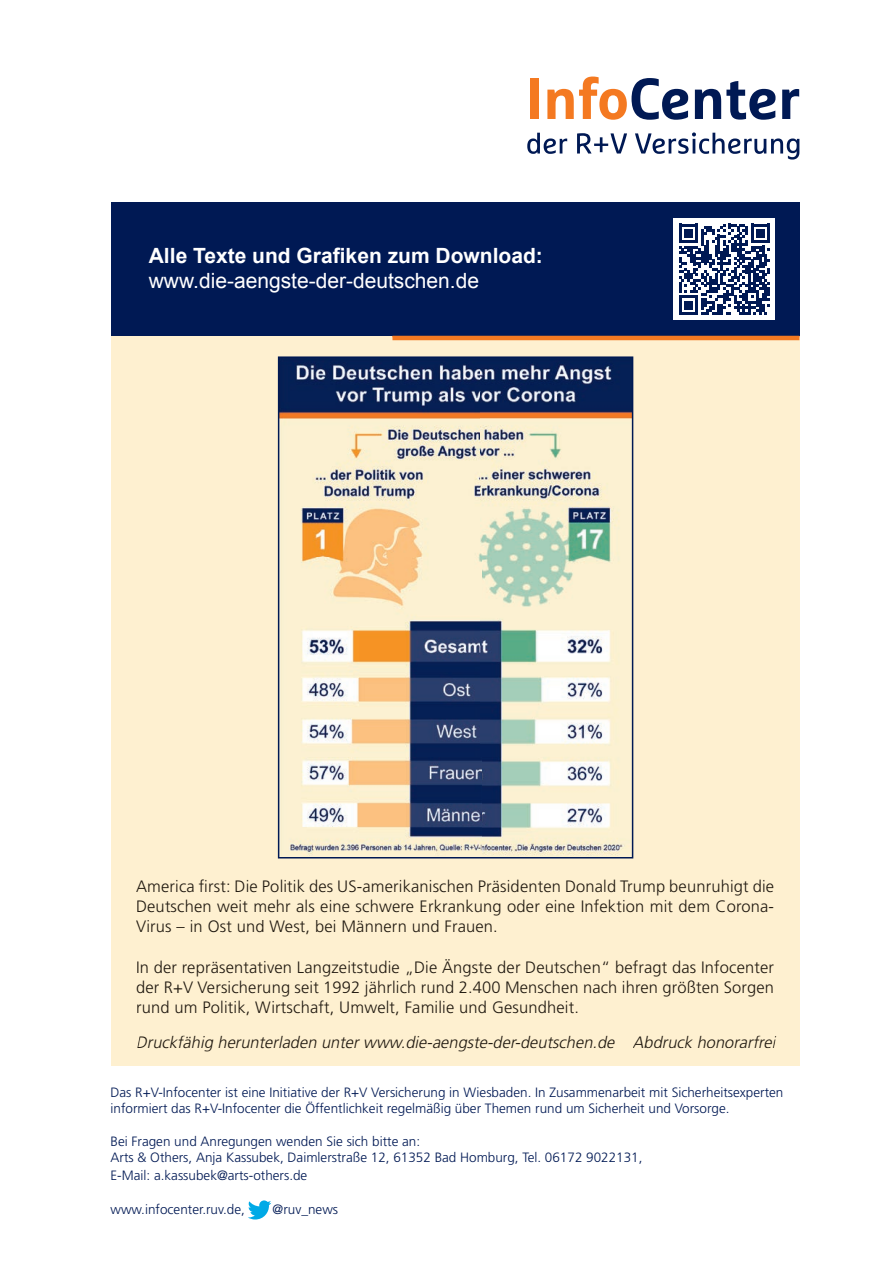
<style>
.page{position:relative;width:893px;height:1263px;background:#fff}
.page>*{position:absolute;margin:0;border:0;box-sizing:border-box;transform-origin:0 0}
.t1{font:700 21px "Arial";color:#fff}
.t2{font:21px "Arial";color:#fff}
.t3{font:300 16.5px/20.2px "Frutiger";letter-spacing:.01em;color:#211a11;text-align:justify}
.t4{font:italic 300 16.5px "Frutiger";color:#211a11}
.t5{font:300 13.5px/16.2px "Frutiger";color:#001954}
</style>
<div class="page">
<div style="left:111px;top:336px;width:688px;height:729px;background:#fef0d0"></div>
<div style="left:111px;top:203px;width:688px;height:133px;background:#001954"></div>
<img style="left:281px;top:359px;width:349px;height:496px">
<div style="left:278px;top:356px;width:355px;height:502px;border:2px solid #001954"></div>
<div style="left:530px;top:79px;width:9px;height:40px;background:#f47921"></div>
<svg style="left:547px;top:77px;width:141px;height:43px"></svg>
<svg style="left:695px;top:81px;width:80px;height:39px"></svg>
<svg style="left:782px;top:89px;width:17px;height:30px"></svg>
<svg style="left:527px;top:133px;width:40px;height:21px"></svg>
<svg style="left:577px;top:133px;width:50px;height:21px"></svg>
<svg style="left:635px;top:132px;width:164px;height:28px"></svg>
<svg style="left:248px;top:1200px;width:23px;height:19px"></svg>
<hr style="left:392px;top:336px;width:407px;height:4px;background:#f47921">
<div style="left:673px;top:218px;width:102px;height:102px;background:#fff"></div>
<svg style="left:679px;top:224px;width:91px;height:91px"></svg>
<p class="t1" style="left:149px;top:242px;width:396px">Alle Texte und Grafiken zum Download:</p>
<p class="t2" style="left:149px;top:267px;width:332px">www.die-aengste-der-deutschen.de</p>
<p class="t3" style="left:136px;top:876px;width:640px">America first: Die Politik des US-amerikanischen Präsidenten Donald Trump beunruhigt die Deutschen weit mehr als eine schwere Erkrankung oder eine Infektion mit dem Corona-Virus – in Ost und West, bei Männern und Frauen.</p>
<p class="t3" style="left:136px;top:957px;width:639px">In der repräsentativen Langzeitstudie „Die Ängste der Deutschen“ befragt das Infocenter der R+V Versicherung seit 1992 jährlich rund 2.400 Menschen nach ihren größten Sorgen rund um Politik, Wirtschaft, Umwelt, Familie und Gesundheit.</p>
<p class="t4" style="left:136px;top:1033px;width:645px">Druckfähig herunterladen unterwww.die-aengste-der-deutschen.de Abdruck honorarfrei</p>
<p class="t5" style="left:111px;top:1084px;width:674px">Das R+V-Infocenter ist eine Initiative der R+V Versicherung in Wiesbaden. In Zusammenarbeit mit Sicherheitsexperten informiert das R+V-Infocenter die Öffentlichkeit regelmäßig über Themen rund um Sicherheit und Vorsorge.</p>
<p class="t5" style="left:111px;top:1133px;width:533px">Bei Fragen und Anregungen wenden Sie sich bitte an:<br>Arts &amp; Others, Anja Kassubek, Daimlerstraße 12, 61352 Bad Homburg, Tel. 06172 9022131,</p>
<p class="t5" style="left:111px;top:1167px;width:198px">E-Mail: a.kassubek@arts-others.de</p>
<p class="t5" style="left:111px;top:1201px;width:136px">www.infocenter.ruv.de,</p>
<p class="t5" style="left:273px;top:1201px;width:67px">@ruv_news</p>
</div>
